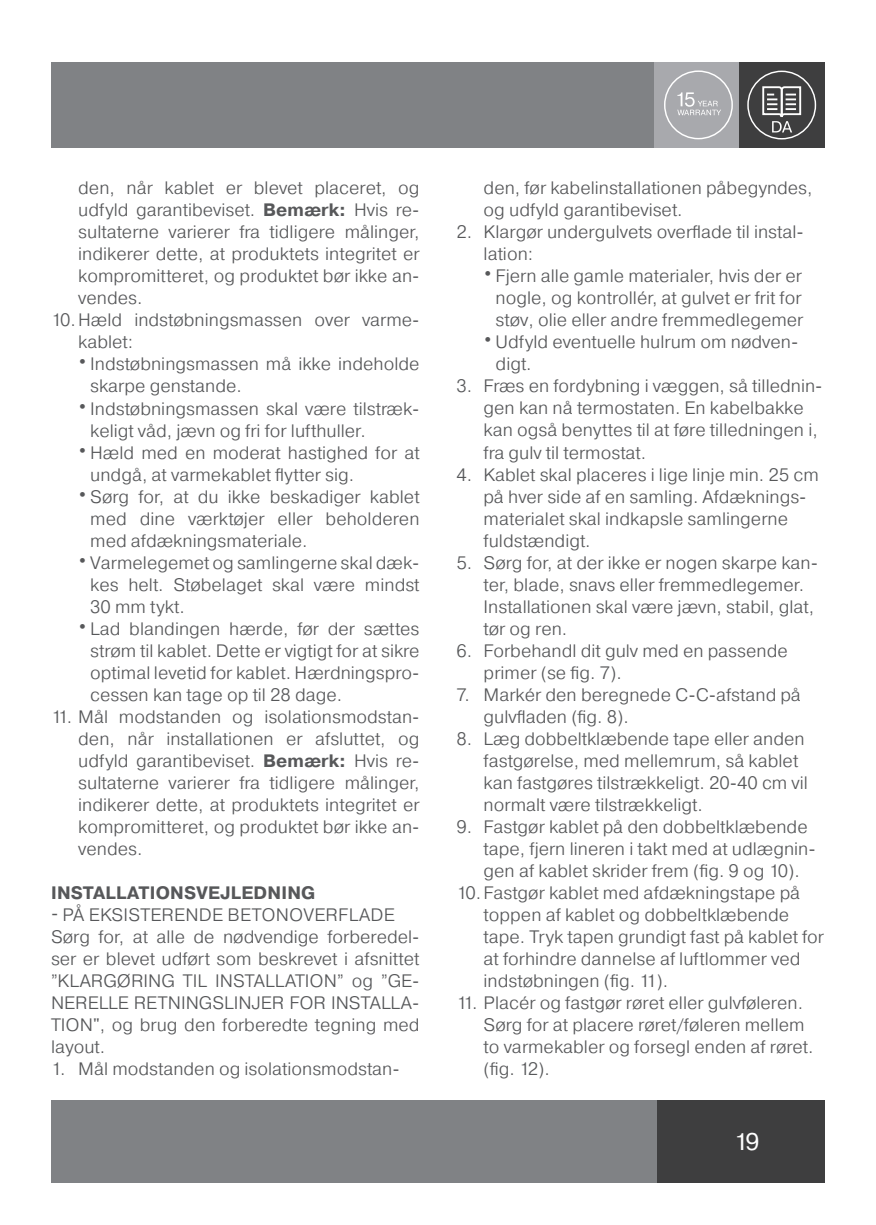
<style>
.page{position:relative;width:876px;height:1225px;background:#fff}
.page>*{position:absolute;margin:0;border:0;box-sizing:border-box;transform-origin:0 0}
.t1{font:24px "Pragmatica";color:#fff}
.t2{font:300 18px/22px "Pragmatica";color:#57585a}
.t3{font:700 18px "Pragmatica";letter-spacing:.01em;color:#57585a}
.s1{font-weight:700}
</style>
<div class="page">
<div style="left:51px;top:62px;width:774px;height:85px;background:#808285"></div>
<div style="left:51px;top:1100px;width:774px;height:82px;background:#808285"></div>
<div style="left:655px;top:62px;width:85px;height:85px;background:#a8a9ad"></div>
<div style="left:740px;top:62px;width:85px;height:85px;background:#3e3e3f"></div>
<div style="left:657px;top:1100px;width:168px;height:82px;background:#3e3e3f"></div>
<svg style="left:664px;top:70px;width:69px;height:69px"></svg>
<svg style="left:747px;top:71px;width:69px;height:68px"></svg>
<p class="t2" style="left:78px;top:177px;width:343px">den, når kablet er blevet placeret, og</p>
<p class="t2" style="left:78px;top:199px;width:343px">udfyld garantibeviset. <span class="s1">Bemærk:</span> Hvis re-</p>
<p class="t2" style="left:78px;top:221px;width:343px">sultaterne varierer fra tidligere målinger,</p>
<p class="t2" style="left:78px;top:243px;width:343px">indikerer dette, at produktets integritet er</p>
<p class="t2" style="left:78px;top:265px;width:343px">kompromitteret, og produktet bør ikke an-</p>
<p class="t2" style="left:78px;top:287px;width:66px">vendes.</p>
<p class="t2" style="left:51px;top:309px;width:370px">10.Hæld indstøbningsmassen over varme-</p>
<p class="t2" style="left:78px;top:331px;width:57px">kablet:</p>
<p class="t2" style="left:90px;top:353px;width:331px;text-indent:-12px"><sup>•</sup> Indstøbningsmassen må ikke indeholde skarpe genstande.</p>
<p class="t2" style="left:90px;top:397px;width:331px;text-indent:-12px"><sup>•</sup> Indstøbningsmassen skal være tilstræk&shy;keligt våd, jævn og fri for lufthuller.</p>
<p class="t2" style="left:90px;top:441px;width:331px;text-indent:-12px"><sup>•</sup> Hæld med en moderat hastighed for at undgå, at varmekablet flytter sig.</p>
<p class="t2" style="left:90px;top:485px;width:331px;text-align:justify;text-indent:-12px"><sup>•</sup> Sørg for, at du ikke beskadiger kablet med dine værktøjer eller beholderen med afdækningsmateriale.</p>
<p class="t2" style="left:90px;top:551px;width:331px;text-align:justify;text-indent:-12px"><sup>•</sup> Varmelegemet og samlingerne skal dæk&shy;kes helt. Støbelaget skal være mindst 30 mm tykt.</p>
<p class="t2" style="left:90px;top:617px;width:331px;text-align:justify;text-indent:-12px"><sup>•</sup> Lad blandingen hærde, før der sættes strøm til kablet. Dette er vigtigt for at sikre optimal levetid for kablet. Hærdningspro&shy;cessen kan tage op til 28 dage.</p>
<p class="t2" style="left:78px;top:705px;width:343px;text-align:justify;text-indent:-27px">11. Mål modstanden og isolationsmodstan&shy;den, når installationen er afsluttet, og udfyld garantibeviset. <span class="s1">Bemærk:</span> Hvis re&shy;sultaterne varierer fra tidligere målinger, indikerer dette, at produktets integritet er kompromitteret, og produktet bør ikke an&shy;vendes.</p>
<p class="t3" style="left:51px;top:880px;width:266px">INSTALLATIONSVEJLEDNING</p>
<p class="t2" style="left:51px;top:903px;width:370px">- PÅ EKSISTERENDE BETONOVERFLADE Sørg for, at alle de nødvendige forberedel&shy;ser er blevet udført som beskrevet i afsnittet ”KLARGØRING TIL INSTALLATION” og ”GE-NERELLE RETNINGSLINJER FOR INSTALLA-TION", og brug den forberedte tegning med layout.</p>
<p class="t2" style="left:51px;top:1057px;width:350px">1. Mål modstanden og isolationsmodstan-</p>
<p class="t2" style="left:484px;top:177px;width:330px">den, før kabelinstallationen påbegyndes, og udfyld garantibeviset.</p>
<p class="t2" style="left:484px;top:221px;width:322px;text-indent:-27px">2. Klargør undergulvets overflade til instal&shy;lation:</p>
<p class="t2" style="left:496px;top:265px;width:309px;text-align:justify;text-indent:-12px"><sup>•</sup> Fjern alle gamle materialer, hvis der er nogle, og kontrollér, at gulvet er frit for støv, olie eller andre fremmedlegemer</p>
<p class="t2" style="left:496px;top:331px;width:304px;text-indent:-12px"><sup>•</sup> Udfyld eventuelle hulrum om nødven&shy;digt.</p>
<p class="t2" style="left:484px;top:375px;width:340px;text-indent:-27px">3. Fræs en fordybning i væggen, så tillednin&shy;gen kan nå termostaten. En kabelbakke kan også benyttes til at føre tilledningen i, fra gulv til termostat.</p>
<p class="t2" style="left:484px;top:463px;width:337px;text-indent:-27px">4. Kablet skal placeres i lige linje min. 25 cm på hver side af en samling. Afdæknings&shy;materialet skal indkapsle samlingerne fuldstændigt.</p>
<p class="t2" style="left:484px;top:551px;width:336px;text-indent:-27px">5. Sørg for, at der ikke er nogen skarpe kan&shy;ter, blade, snavs eller fremmedlegemer.<br>Installationen skal være jævn, stabil, glat, tør og ren.</p>
<p class="t2" style="left:484px;top:639px;width:306px;text-indent:-27px">6. Forbehandl dit gulv med en passende primer (se fig. 7).</p>
<p class="t2" style="left:484px;top:683px;width:319px;text-indent:-27px">7. Markér den beregnede C-C-afstand på gulvfladen (fig. 8).</p>
<p class="t2" style="left:484px;top:727px;width:326px;text-indent:-27px">8. Læg dobbeltklæbende tape eller anden fastgørelse, med mellemrum, så kablet kan fastgøres tilstrækkeligt. 20-40 cm vil normalt være tilstrækkeligt.</p>
<p class="t2" style="left:456px;top:815px;width:353px">9. Fastgør kablet på den dobbeltklæbende</p>
<p class="t2" style="left:484px;top:837px;width:334px">tape, fjern lineren i takt med at udlægnin-</p>
<p class="t2" style="left:484px;top:859px;width:318px">gen af kablet skrider frem (fig. 9 og 10).</p>
<p class="t2" style="left:456px;top:881px;width:345px">10.Fastgør kablet med afdækningstape på</p>
<p class="t2" style="left:484px;top:903px;width:307px">toppen af kablet og dobbeltklæbende</p>
<p class="t2" style="left:484px;top:925px;width:342px">tape. Tryk tapen grundigt fast på kablet for</p>
<p class="t2" style="left:484px;top:947px;width:318px">at forhindre dannelse af luftlommer ved</p>
<p class="t2" style="left:484px;top:969px;width:186px">indstøbningen (fig. 11).</p>
<p class="t2" style="left:484px;top:991px;width:331px;text-indent:-27px">11. Placér og fastgør røret eller gulvføleren.<br>Sørg for at placere røret/føleren mellem to varmekabler og forsegl enden af røret. (fig. 12).</p>
<h1 class="t1" style="left:734px;top:1127px;width:27px">19</h1>
</div>
